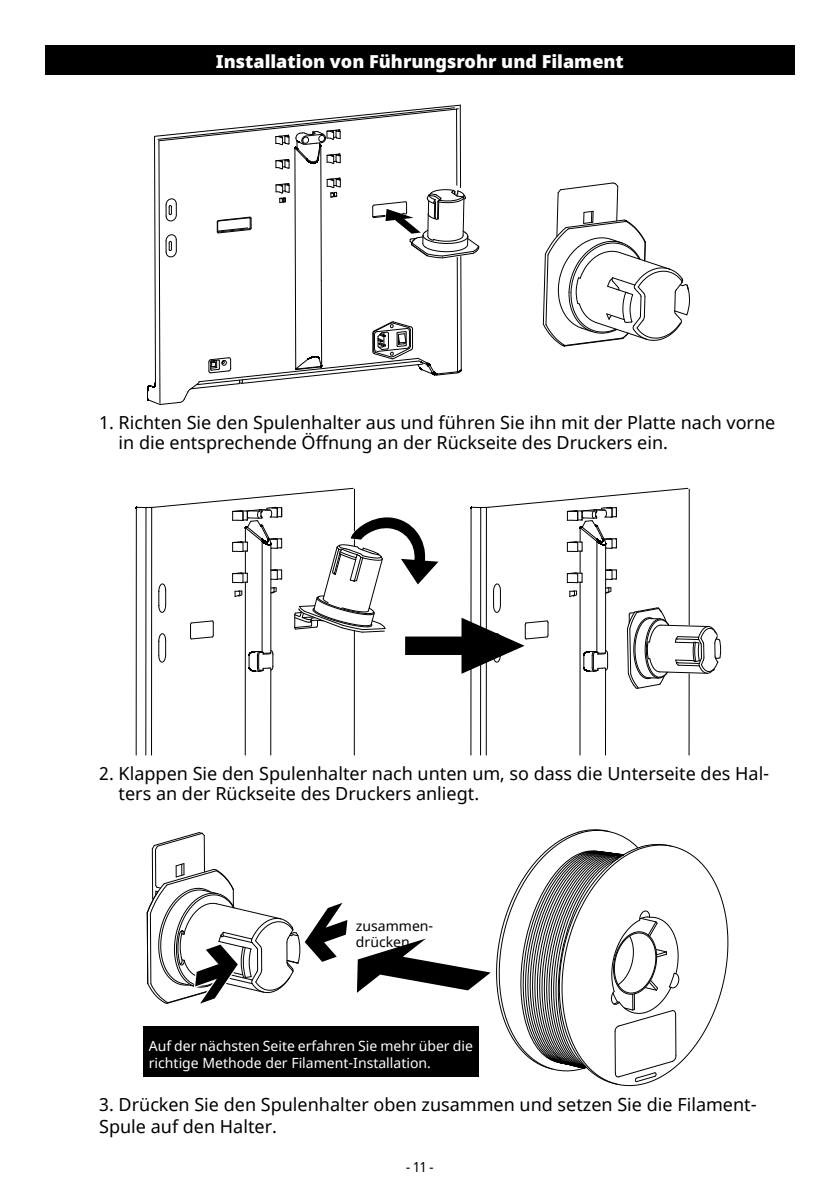
<style>
.page{position:relative;width:840px;height:1192px;background:#fff}
.page>*{position:absolute;margin:0;border:0;box-sizing:border-box;transform-origin:0 0}
.t1{font:18px/20px "Noto Sans";color:#000}
.t2{font:900 18px "Noto Sans";color:#fff}
.t3{font:14px/16.8px "Noto Sans";color:#fff}
.t4{font:14px/16.8px "Noto Sans";color:#000}
.t5{font:condensed 14px "Noto Sans";color:#000}
</style>
<div class="page">
<svg style="left:147px;top:104px;width:332px;height:301px"></svg>
<svg style="left:542px;top:182px;width:147px;height:165px"></svg>
<hr style="left:605px;top:668px;width:1px;height:87px;background:#000">
<hr style="left:688px;top:673px;width:1px;height:82px;background:#000">
<hr style="left:485px;top:508px;width:1px;height:247px;background:#000">
<hr style="left:480px;top:508px;width:1px;height:247px;background:#000">
<hr style="left:470px;top:508px;width:1px;height:247px;background:#000">
<hr style="left:579px;top:582px;width:1px;height:173px;background:#000">
<hr style="left:270px;top:668px;width:1px;height:87px;background:#000">
<hr style="left:354px;top:630px;width:1px;height:125px;background:#000">
<hr style="left:151px;top:508px;width:1px;height:247px;background:#000">
<hr style="left:145px;top:508px;width:1px;height:247px;background:#000">
<hr style="left:136px;top:508px;width:1px;height:247px;background:#000">
<hr style="left:245px;top:582px;width:1px;height:173px;background:#000">
<svg style="left:136px;top:487px;width:584px;height:202px"></svg>
<hr style="left:152px;top:848px;width:1px;height:50px;background:#000">
<hr style="left:155px;top:849px;width:1px;height:36px;background:#000">
<hr style="left:204px;top:835px;width:1px;height:36px;background:#000">
<svg style="left:151px;top:832px;width:54px;height:18px"></svg>
<svg style="left:146px;top:862px;width:202px;height:142px"></svg>
<svg style="left:614px;top:847px;width:114px;height:238px"></svg>
<svg style="left:357px;top:829px;width:322px;height:255px"></svg>
<div style="left:45px;top:45px;width:749px;height:30px;background:#000"></div>
<div style="left:143px;top:1026px;width:335px;height:51px;background:#000"></div>
<p class="t2" style="left:216px;top:47px;width:409px">Installation von Führungsrohr und Filament</p>
<p class="t1" style="left:118px;top:413px;width:658px;text-indent:-19px">1. Richten Sie den Spulenhalter aus und führen Sie ihn mit der Platte nach vorne in die entsprechende Öffnung an der Rückseite des Druckers ein.</p>
<p class="t1" style="left:118px;top:763px;width:652px;text-indent:-19px">2. Klappen Sie den Spulenhalter nach unten um, so dass die Unterseite des Hal&shy;ters an der Rückseite des Druckers anliegt.</p>
<p class="t4" style="left:356px;top:917px;width:79px">zusammen&shy;drücken</p>
<p class="t3" style="left:149px;top:1037px;width:325px">Auf der nächsten Seite erfahren Sie mehr über die richtige Methode der Filament-Installation.</p>
<p class="t1" style="left:99px;top:1094px;width:659px;line-height:21.6px">3. Drücken Sie den Spulenhalter oben zusammen und setzen Sie die Filament-<br>Spule auf den Halter.</p>
<p class="t5" style="left:406px;top:1157px;width:29px">- 11 -</p>
</div>
